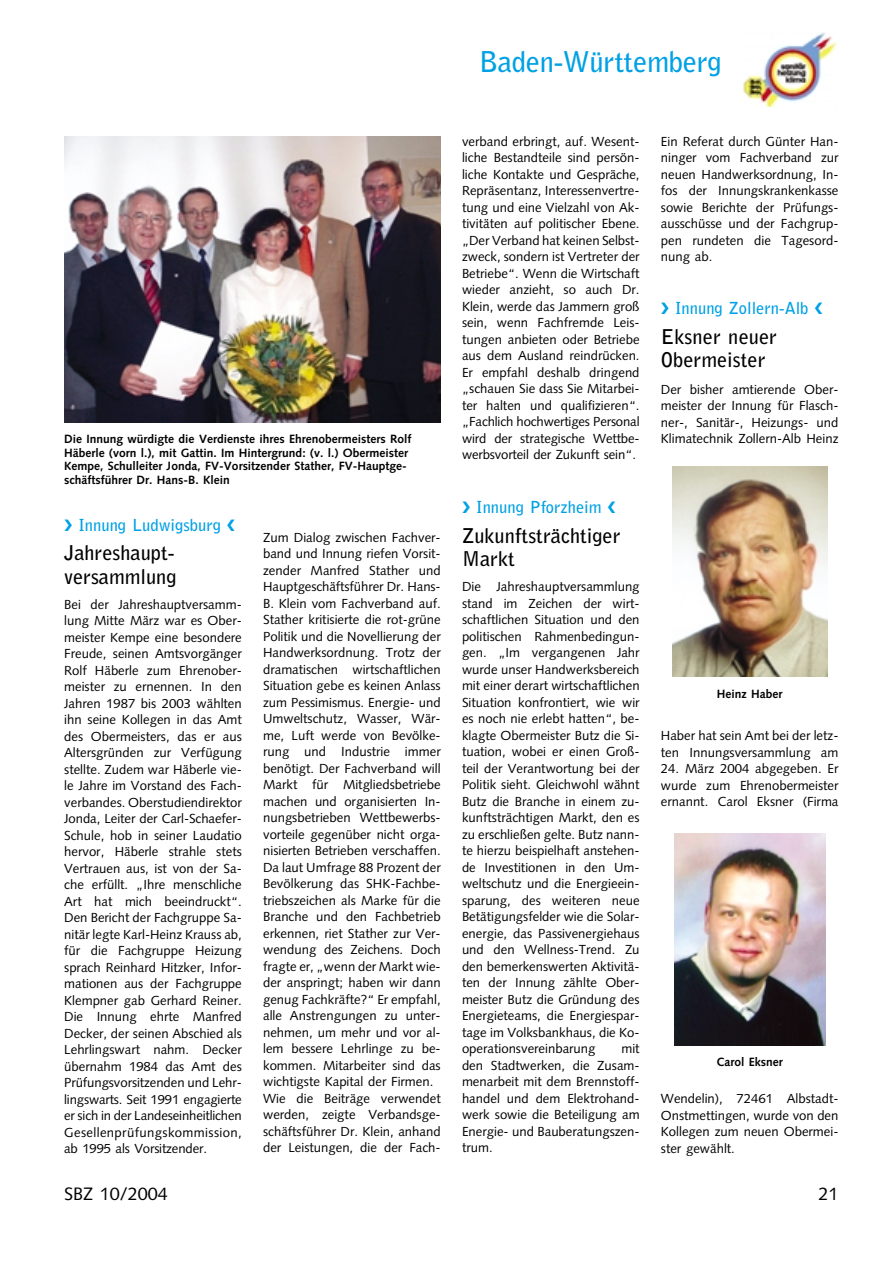
<style>
.page{position:relative;width:893px;height:1263px;background:#fff}
.page>*{position:absolute;margin:0;border:0;box-sizing:border-box;transform-origin:0 0}
.t1{font:700 28.5px "Bell Gothic";letter-spacing:-.01em;color:#00a1e4}
.t2{font:700 20.25px/23.2px "Bell Gothic";color:#000}
.t3{font:18px "Syntax";color:#000}
.t4{font:700 16.5px "Bell Gothic";color:#00a1e4}
.t5{font:13.2px/16.5px "Syntax";color:#000;text-align:justify}
.t6{font:700 12px/13.5px "Syntax";color:#000}
</style>
<div class="page">
<img style="left:743px;top:32px;width:93px;height:75px">
<img style="left:64px;top:136px;width:376px;height:286px">
<img style="left:674px;top:833px;width:151px;height:212px">
<img style="left:672px;top:466px;width:155px;height:211px">
<h1 class="t1" style="left:479px;top:51px;width:244px">Baden-Württemberg</h1>
<p class="t6" style="left:64px;top:433px;width:348px">Die Innung würdigte die Verdienste ihres Ehrenobermeisters Rolf Häberle (vorn l.), mit Gattin. Im Hintergrund: (v. l.) Obermeister Kempe, Schulleiter Jonda, FV-Vorsitzender Stather, FV-Hauptge&shy;schäftsführer Dr. Hans-B. Klein</p>
<p class="t4" style="left:78px;top:518px;width:144px">Innung Ludwigsburg</p>
<h2 class="t2" style="left:64px;top:543px;width:114px">Jahreshaupt&shy;versammlung</h2>
<p class="t5" style="left:64px;top:597px;width:179px">Bei der Jahreshauptversamm&shy;lung Mitte März war es Ober&shy;meister Kempe eine besondere Freude, seinen Amtsvorgänger Rolf Häberle zum Ehrenober&shy;meister zu ernennen. In den Jahren 1987 bis 2003 wählten ihn seine Kollegen in das Amt des Obermeisters, das er aus Altersgründen zur Verfügung stellte. Zudem war Häberle vie&shy;le Jahre im Vorstand des Fach&shy;verbandes. Oberstudiendirektor Jonda, Leiter der Carl-Schaefer-Schule, hob in seiner Laudatio hervor, Häberle strahle stets Vertrauen aus, ist von der Sa&shy;che erfüllt. „Ihre menschliche Art hat mich beeindruckt“.<br>Den Bericht der Fachgruppe Sa&shy;nitär legte Karl-Heinz Krauss ab, für die Fachgruppe Heizung sprach Reinhard Hitzker, Infor&shy;mationen aus der Fachgruppe Klempner gab Gerhard Reiner.<br>Die Innung ehrte Manfred Decker, der seinen Abschied als Lehrlingswart nahm. Decker übernahm 1984 das Amt des Prüfungsvorsitzenden und Lehr&shy;lingswarts. Seit 1991 engagierte er sich in der Landeseinheitlichen Gesellenprüfungskommission, ab 1995 als Vorsitzender.</p>
<p class="t5" style="left:263px;top:530px;width:179px;text-align:left">Zum Dialog zwischen Fachver&shy;band und Innung riefen Vorsit&shy;zender Manfred Stather und<br>Hauptgeschäftsführer Dr. Hans-<br>B. Klein vom Fachverband auf.<br>Stather kritisierte die rot-grüne<br>Politik und die Novellierung der<br>Handwerksordnung. Trotz der dramatischen wirtschaftlichen<br>Situation gebe es keinen Anlass zum Pessimismus. Energie- und<br>Umweltschutz, Wasser, Wär&shy;me, Luft werde von Bevölke&shy;rung und Industrie immer benötigt. Der Fachverband will<br>Markt für Mitgliedsbetriebe machen und organisierten In&shy;nungsbetrieben Wettbewerbs&shy;vorteile gegenüber nicht orga&shy;nisierten Betrieben verschaffen.<br>Da laut Umfrage 88 Prozent der<br>Bevölkerung das SHK-Fachbe&shy;triebszeichen als Marke für die<br>Branche und den Fachbetrieb erkennen, riet Stather zur Ver&shy;wendung des Zeichens. Doch fragte er, „wenn der Markt wie&shy;der anspringt; haben wir dann genug Fachkräfte?“ Er empfahl, alle Anstrengungen zu unter&shy;nehmen, um mehr und vor al&shy;lem bessere Lehrlinge zu be&shy;kommen. Mitarbeiter sind das wichtigste Kapital der Firmen.<br>Wie die Beiträge verwendet werden, zeigte Verbandsge&shy;schäftsführer Dr. Klein, anhand der Leistungen, die der Fach-</p>
<p class="t5" style="left:462px;top:134px;width:179px">verband erbringt, auf. Wesent&shy;liche Bestandteile sind persön&shy;liche Kontakte und Gespräche, Repräsentanz, Interessenvertre&shy;tung und eine Vielzahl von Ak&shy;tivitäten auf politischer Ebene. „Der Verband hat keinen Selbst&shy;zweck, sondern ist Vertreter der Betriebe“. Wenn die Wirtschaft wieder anzieht, so auch Dr.<br>Klein, werde das Jammern groß sein, wenn Fachfremde Leis&shy;tungen anbieten oder Betriebe aus dem Ausland reindrücken.<br>Er empfahl deshalb dringend „schauen Sie dass Sie Mitarbei&shy;ter halten und qualifizieren“. „Fachlich hochwertiges Personal wird der strategische Wettbe&shy;werbsvorteil der Zukunft sein“.</p>
<p class="t4" style="left:476px;top:501px;width:127px">Innung Pforzheim</p>
<h2 class="t2" style="left:462px;top:526px;width:160px">Zukunftsträchtiger<br>Markt</h2>
<p class="t5" style="left:462px;top:580px;width:179px">Die Jahreshauptversammlung stand im Zeichen der wirt&shy;schaftlichen Situation und den politischen Rahmenbedingun&shy;gen. „Im vergangenen Jahr wurde unser Handwerksbereich mit einer derart wirtschaftlichen Situation konfrontiert, wie wir es noch nie erlebt hatten“, be&shy;klagte Obermeister Butz die Si&shy;tuation, wobei er einen Groß&shy;teil der Verantwortung bei der Politik sieht. Gleichwohl wähnt Butz die Branche in einem zu&shy;kunftsträchtigen Markt, den es zu erschließen gelte. Butz nann&shy;te hierzu beispielhaft anstehen&shy;de Investitionen in den Um&shy;weltschutz und die Energieein&shy;sparung, des weiteren neue Betätigungsfelder wie die Solar&shy;energie, das Passivenergiehaus und den Wellness-Trend. Zu den bemerkenswerten Aktivitä&shy;ten der Innung zählte Ober&shy;meister Butz die Gründung des Energieteams, die Energiespar&shy;tage im Volksbankhaus, die Ko&shy;operationsvereinbarung</p>
<p class="t5" style="left:462px;top:1042px;width:179px;text-indent:159px">mit den Stadtwerken, die Zusam&shy;menarbeit mit dem Brennstoff&shy;handel und dem Elektrohand&shy;werk sowie die Beteiligung am Energie- und Bauberatungszen&shy;trum.</p>
<p class="t5" style="left:661px;top:134px;width:179px">Ein Referat durch Günter Han&shy;ninger vom Fachverband zur neuen Handwerksordnung, In&shy;fos der Innungskrankenkasse sowie Berichte der Prüfungs&shy;ausschüsse und der Fachgrup&shy;pen rundeten die Tagesord&shy;nung ab.</p>
<p class="t4" style="left:675px;top:302px;width:135px">Innung Zollern-Alb</p>
<h2 class="t2" style="left:661px;top:326px;width:118px">Eksner neuer<br>Obermeister</h2>
<p class="t5" style="left:661px;top:382px;width:179px">Der bisher amtierende Ober&shy;meister der Innung für Flasch&shy;ner-, Sanitär-, Heizungs- und Klimatechnik Zollern-Alb Heinz</p>
<p class="t6" style="left:716px;top:688px;width:67px">Heinz Haber</p>
<p class="t5" style="left:661px;top:729px;width:179px">Haber hat sein Amt bei der letz&shy;ten Innungsversammlung am</p>
<p class="t5" style="left:661px;top:762px;width:179px">24. März 2004 abgegeben. Er wurde zum Ehrenobermeister ernannt. Carol Eksner (Firma</p>
<p class="t6" style="left:716px;top:1056px;width:68px">Carol Eksner</p>
<p class="t5" style="left:661px;top:1092px;width:179px">Wendelin), 72461 Albstadt-Onstmettingen, wurde von den Kollegen zum neuen Obermei&shy;ster gewählt.</p>
<h3 class="t3" style="left:64px;top:1186px;width:105px">SBZ 10/2004</h3>
<h3 class="t3" style="left:818px;top:1187px;width:22px">21</h3>
</div>
